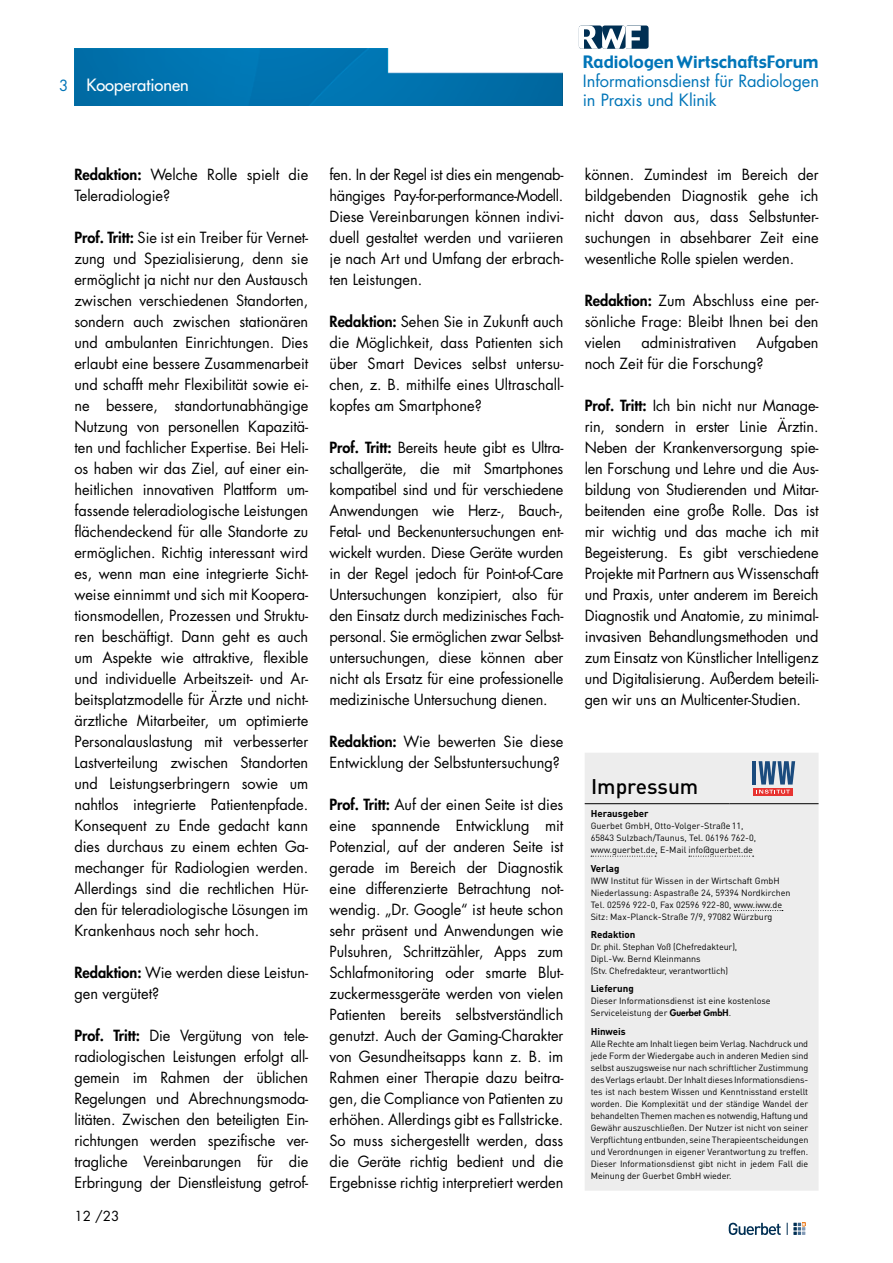
<style>
.page{position:relative;width:893px;height:1263px;background:#fff}
.page>*{position:absolute;margin:0;border:0;box-sizing:border-box;transform-origin:0 0}
.t1{font:500 21px "DIN Pro";color:#000}
.t2{font:16.65px "Gadget";color:#0075b8}
.t3{font:16.5px/18.8px "Futura Std";letter-spacing:-.005em;color:#0075b8}
.t4{font:500 16.5px "Futura Std";color:#fff}
.t5{font:15px/21px "Futura Std";color:#000;text-align:justify}
.t6{font:15px "Futura Std";color:#0074b7}
.t7{font:13.5px "Futura Std";color:#000}
.t8{font:700 9.75px "DIN Pro";color:#000}
.t9{font:9px/12px "DIN Pro";color:#000}
.s1{font-weight:800}
.s2{font-family:"Futura Std";font-weight:800}
</style>
<div class="page">
<svg style="left:729px;top:1223px;width:52px;height:12px"></svg>
<svg style="left:787px;top:1223px;width:18px;height:12px"></svg>
<div style="left:625px;top:26px;width:24px;height:23px;background:#002f53;border-radius:3px"></div>
<svg style="left:579px;top:26px;width:62px;height:23px"></svg>
<img style="left:74px;top:49px;width:489px;height:57px">
<div style="left:585px;top:753px;width:234px;height:438px;background:#ededed"></div>
<hr style="left:585px;top:803px;width:144px;height:1px;background:#000">
<hr style="left:729px;top:803px;width:90px;height:1px;background:#000">
<svg style="left:753px;top:788px;width:39px;height:7px"></svg>
<hr style="left:753px;top:761px;width:3px;height:23px;background:#1a4b7e">
<svg style="left:758px;top:761px;width:37px;height:23px"></svg>
<svg style="left:756px;top:790px;width:34px;height:4px"></svg>
<svg style="left:591px;top:856px;width:65px;height:1px"></svg>
<svg style="left:689px;top:856px;width:65px;height:1px"></svg>
<svg style="left:734px;top:910px;width:49px;height:1px"></svg>
<p class="t6" style="left:59px;top:76px;width:11px">3</p>
<p class="t4" style="left:86px;top:74px;width:104px">Kooperationen</p>
<p class="t2" style="left:583px;top:52px;width:237px">Radiologen WirtschaftsForum</p>
<p class="t3" style="left:583px;top:72px;width:238px">Informationsdienst für Radiologen in Praxis und Klinik</p>
<p class="t5" style="left:74px;top:164px;width:235px"><span class="s1">Redaktion:</span> Welche Rolle spielt die<br>Teleradiologie?</p>
<p class="t5" style="left:74px;top:227px;width:235px"><span class="s1">Prof. Tritt:</span> Sie ist ein Treiber für Vernet&shy;zung und Spezialisierung, denn sie ermöglicht ja nicht nur den Austausch zwischen verschiedenen Standorten, sondern auch zwischen stationären und ambulanten Einrichtungen. Dies erlaubt eine bessere Zusammenarbeit und schafft mehr Flexibilität sowie ei&shy;ne bessere, standortunabhängige Nutzung von personellen Kapazitä&shy;ten und fachlicher Expertise. Bei Heli&shy;os haben wir das Ziel, auf einer ein&shy;heitlichen innovativen Plattform um&shy;fassende teleradiologische Leistungen flächendeckend für alle Standorte zu ermöglichen. Richtig interessant wird es, wenn man eine integrierte Sicht&shy;weise einnimmt und sich mit Koopera&shy;tionsmodellen, Prozessen und Struktu&shy;ren beschäftigt. Dann geht es auch um Aspekte wie attraktive, flexible und individuelle Arbeitszeit- und Ar&shy;beitsplatzmodelle für Ärzte und nicht&shy;ärztliche Mitarbeiter, um optimierte Personalauslastung mit verbesserter Lastverteilung zwischen Standorten und Leistungserbringern sowie um nahtlos integrierte Patientenpfade.<br>Konsequent zu Ende gedacht kann dies durchaus zu einem echten Ga&shy;mechanger für Radiologien werden.<br>Allerdings sind die rechtlichen Hür&shy;den für teleradiologische Lösungen im Krankenhaus noch sehr hoch.</p>
<p class="t5" style="left:74px;top:962px;width:235px"><span class="s1">Redaktion:</span> Wie werden diese Leistun&shy;gen vergütet?</p>
<p class="t5" style="left:74px;top:1025px;width:235px"><span class="s1">Prof. Tritt:</span> Die Vergütung von tele&shy;radiologischen Leistungen erfolgt all&shy;gemein im Rahmen der üblichen Regelungen und Abrechnungsmoda&shy;litäten. Zwischen den beteiligten Ein&shy;richtungen werden spezifische ver&shy;tragliche Vereinbarungen für die Erbringung der Dienstleistung getrof-</p>
<p class="t7" style="left:74px;top:1207px;width:47px">12 /23</p>
<p class="t5" style="left:330px;top:164px;width:235px">fen. In der Regel ist dies ein mengenab&shy;hängiges Pay-for-performance-Modell.<br>Diese Vereinbarungen können indivi&shy;duell gestaltet werden und variieren je nach Art und Umfang der erbrach&shy;ten Leistungen.</p>
<p class="t5" style="left:330px;top:311px;width:235px"><span class="s1">Redaktion:</span> Sehen Sie in Zukunft auch die Möglichkeit, dass Patienten sich über Smart Devices selbst untersu&shy;chen, z. B. mithilfe eines Ultraschall&shy;kopfes am Smartphone?</p>
<p class="t5" style="left:330px;top:437px;width:235px"><span class="s1">Prof. Tritt:</span> Bereits heute gibt es Ultra&shy;schallgeräte, die mit Smartphones kompatibel sind und für verschiedene Anwendungen wie Herz-, Bauch-, Fetal- und Beckenuntersuchungen ent&shy;wickelt wurden. Diese Geräte wurden in der Regel jedoch für Point-of-Care Untersuchungen konzipiert, also für den Einsatz durch medizinisches Fach&shy;personal. Sie ermöglichen zwar Selbst&shy;untersuchungen, diese können aber nicht als Ersatz für eine professionelle medizinische Untersuchung dienen.</p>
<p class="t5" style="left:330px;top:731px;width:235px"><span class="s1">Redaktion:</span> Wie bewerten Sie diese<br>Entwicklung der Selbstuntersuchung?</p>
<p class="t5" style="left:330px;top:794px;width:235px"><span class="s1">Prof. Tritt:</span> Auf der einen Seite ist dies eine spannende Entwicklung mit Potenzial, auf der anderen Seite ist gerade im Bereich der Diagnostik eine differenzierte Betrachtung not&shy;wendig. „Dr. Google“ ist heute schon sehr präsent und Anwendungen wie Pulsuhren, Schrittzähler, Apps zum Schlafmonitoring oder smarte Blut&shy;zuckermessgeräte werden von vielen Patienten bereits selbstverständlich genutzt. Auch der Gaming-Charakter von Gesundheitsapps kann z. B. im Rahmen einer Therapie dazu beitra&shy;gen, die Compliance von Patienten zu erhöhen. Allerdings gibt es Fallstricke.<br>So muss sichergestellt werden, dass die Geräte richtig bedient und die Ergebnisse richtig interpretiert werden</p>
<p class="t5" style="left:585px;top:164px;width:235px">können. Zumindest im Bereich der bildgebenden Diagnostik gehe ich nicht davon aus, dass Selbstunter&shy;suchungen in absehbarer Zeit eine wesentliche Rolle spielen werden.</p>
<p class="t5" style="left:585px;top:290px;width:235px"><span class="s1">Redaktion:</span> Zum Abschluss eine per&shy;sönliche Frage: Bleibt Ihnen bei den vielen</p>
<p class="t5" style="left:585px;top:332px;width:235px;text-indent:172px">Aufgaben noch Zeit für die Forschung?</p>
<p class="t5" style="left:585px;top:395px;width:235px"><span class="s1">Prof. Tritt:</span> Ich bin nicht nur Manage&shy;rin, sondern in erster Linie Ärztin.<br>Neben der Krankenversorgung spie&shy;len Forschung und Lehre und die Aus&shy;bildung von Studierenden und Mitar&shy;beitenden eine große Rolle. Das ist mir wichtig und das mache ich mit Begeisterung. Es gibt verschiedene Projekte mit Partnern aus Wissenschaft und Praxis, unter anderem im Bereich Diagnostik und Anatomie, zu minimal&shy;invasiven Behandlungsmethoden und zum Einsatz von Künstlicher Intelligenz und Digitalisierung. Außerdem beteili&shy;gen wir uns an Multicenter-Studien.</p>
<p class="t5" style="left:641px;top:332px;width:97px">administrativen</p>
<h1 class="t1" style="left:591px;top:772px;width:109px">Impressum</h1>
<p class="t8" style="left:591px;top:807px;width:60px">Herausgeber</p>
<p class="t9" style="left:591px;top:819px;width:167px">Guerbet GmbH, Otto-Volger-Straße11,<br>65843 Sulzbach/Taunus, Tel. 06196 762-0, www.guerbet.de, E-Mail info@guerbet.de</p>
<p class="t8" style="left:591px;top:861px;width:30px">Verlag</p>
<p class="t9" style="left:591px;top:874px;width:201px">IWW Institut für Wissen in der Wirtschaft GmbH Niederlassung: Aspastraße 24, 59394 Nordkirchen Tel. 02596 922-0, Fax 02596 922-80, www.iww.de Sitz: Max-Planck-Straße 7/9, 97082 Würzburg</p>
<p class="t8" style="left:591px;top:928px;width:46px">Redaktion</p>
<p class="t9" style="left:591px;top:940px;width:148px">Dr. phil. Stephan Voß (Chefredakteur),<br>Dipl.-Vw. Bernd Kleinmanns<br>(Stv. Chefredakteur, verantwortlich)</p>
<p class="t8" style="left:591px;top:982px;width:45px">Lieferung</p>
<p class="t9" style="left:591px;top:995px;width:182px">Dieser Informationsdienst ist eine kostenlose<br>Serviceleistung der <span class="s2">Guerbet GmbH</span>.</p>
<p class="t8" style="left:591px;top:1024px;width:37px">Hinweis</p>
<p class="t9" style="left:591px;top:1037px;width:219px;text-align:justify">Alle Rechte am Inhalt liegen beim Verlag. Nachdruck und jede Form der Wiedergabe auch in anderen Medien sind selbst auszugsweise nur nach schriftlicher Zustimmung des Verlags erlaubt. Der Inhalt dieses Informationsdiens&shy;tes ist nach bestem Wissen und Kenntnisstand erstellt worden. Die Komplexität und der ständige Wandel der behandelten Themen machen es notwendig, Haftung und Gewähr auszuschließen. Der Nutzer ist nicht von seiner Verpflichtung entbunden, seine Therapieentscheidungen und Verordnungen in eigener Verantwortung zu treffen.<br>Dieser Informationsdienst gibt nicht in jedem Fall die Meinung der Guerbet GmbH wieder.</p>
</div>
